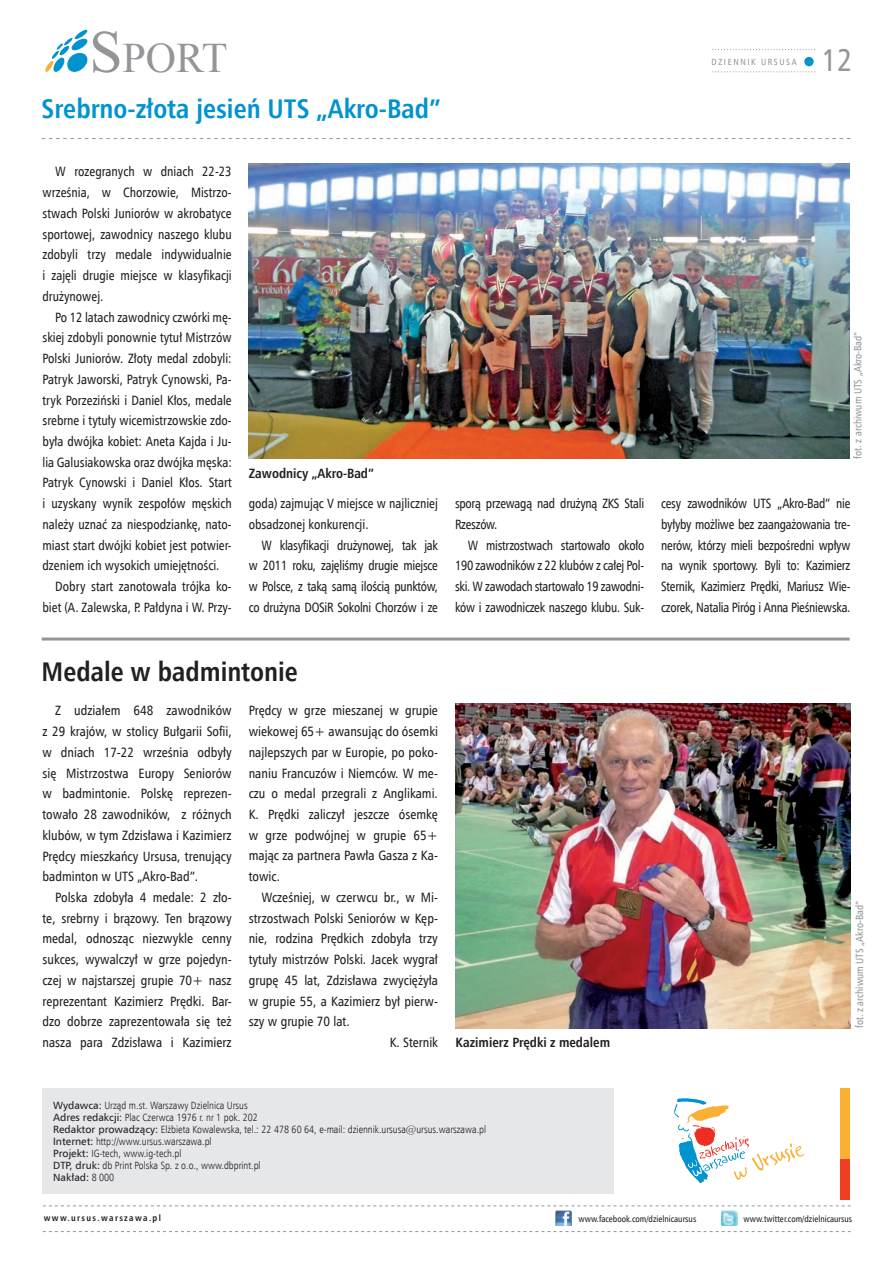
<style>
.page{position:relative;width:893px;height:1263px;background:#fff}
.page>*{position:absolute;margin:0;border:0;box-sizing:border-box;transform-origin:0 0}
.t1{font:42px "Times New Roman";color:#939598}
.t2{font:31.5px "Humnst 777 Cn EU";color:#939598}
.t3{font:700 27px "Humnst 777 Cn EU";color:#0093d0}
.t4{font:700 27px "Humnst 777 Cn EU";color:#231f20}
.t5{font:13.5px/20.7px "Humnst 777 Cn EU";color:#231f20;text-align:justify}
.t6{font:13.5px/20.7px "Humnst 777 Cn EU";color:#231f20;text-align:justify;scale:.95 1}
.t7{font:700 13.5px "Humnst 777 Cn EU";color:#231f20}
.t8{font:13.5px/20.7px "Humnst 777 Cn EU";letter-spacing:-.02em;color:#231f20;scale:.95 1}
.t9{font:10.5px/12px "Humnst 777 Lt Cn EU";color:#231f20}
.t10{font:10.5px "Humnst 777 Cn EU";color:#939598}
.t11{font:10.5px "Humnst 777 EU";color:#231f20}
.t12{font:9px "Humnst 777 Cn EU";color:#231f20}
.t13{font:700 9px "Humnst 777 Cn EU";letter-spacing:.15em;color:#231f20}
.t14{font:9px "Humnst 777 Cn EU";letter-spacing:.175em;color:#939598}
.s1{font-size:60px}
.s2{font-family:"Humnst 777 EU"}
.s3{font-family:"Humnst 777 Lt Cn EU"}
</style>
<div class="page">
<svg style="left:45px;top:29px;width:42px;height:43px"></svg>
<svg style="left:674px;top:1098px;width:130px;height:85px"></svg>
<div style="left:840px;top:1159px;width:10px;height:40px;background:#ef3e22"></div>
<div style="left:840px;top:1088px;width:10px;height:71px;background:#fbb033"></div>
<svg style="left:43px;top:1205px;width:808px;height:1px"></svg>
<svg style="left:43px;top:1231px;width:808px;height:1px"></svg>
<img style="left:721px;top:1210px;width:16px;height:16px">
<img style="left:556px;top:1210px;width:16px;height:16px">
<hr style="left:42px;top:637px;width:808px;height:3px;background:#939598">
<svg style="left:42px;top:138px;width:808px;height:1px"></svg>
<svg style="left:712px;top:49px;width:103px;height:1px"></svg>
<svg style="left:712px;top:71px;width:103px;height:1px"></svg>
<div style="left:804px;top:57px;width:10px;height:9px;background:#0093d0;border-radius:50%"></div>
<img style="left:249px;top:163px;width:600px;height:296px">
<img style="left:455px;top:704px;width:395px;height:324px">
<div style="left:43px;top:1088px;width:571px;height:106px;background:#e6e7e9"></div>
<h1 class="t1" style="left:89px;top:29px;width:140px"><span class="s1">S</span>port</h1>
<h3 class="t3" style="left:42px;top:92px;width:400px">Srebrno-złota jesień UTS „Akro-Bad”</h3>
<p class="t5" style="left:43px;top:161px;width:191px;text-indent:13px">W rozegranych w dniach 22-23 września, w Chorzowie, Mistrzo&shy;stwach Polski Juniorów w akrobatyce sportowej, zawodnicy naszego klubu zdobyli trzy medale indywidualnie i zajęli drugie miejsce w klasyfikacji drużynowej.</p>
<p class="t5" style="left:55px;top:306px;width:178px">Po 12 latach zawodnicy czwórki mę-</p>
<p class="t5" style="left:43px;top:327px;width:191px">skiej zdobyli ponownie tytuł Mistrzów</p>
<p class="t5" style="left:43px;top:348px;width:191px">Polski Juniorów. Złoty medal zdobyli:</p>
<p class="t5" style="left:43px;top:369px;width:191px">Patryk Jaworski, Patryk Cynowski, Pa-</p>
<p class="t5" style="left:43px;top:389px;width:191px">tryk Porzeziński i Daniel Kłos, medale</p>
<p class="t5" style="left:43px;top:410px;width:191px">srebrne i tytuły wicemistrzowskie zdo-</p>
<p class="t5" style="left:43px;top:431px;width:191px">była dwójka kobiet: Aneta Kajda i Ju-</p>
<p class="t5" style="left:43px;top:452px;width:191px">lia Galusiakowska oraz dwójka męska:</p>
<p class="t5" style="left:43px;top:472px;width:191px">Patryk Cynowski i Daniel Kłos. Start</p>
<p class="t5" style="left:43px;top:493px;width:191px">i uzyskany wynik zespołów męskich</p>
<p class="t5" style="left:43px;top:514px;width:191px">należy uznać za niespodziankę, nato-</p>
<p class="t5" style="left:43px;top:534px;width:191px">miast start dwójki kobiet jest potwier-</p>
<p class="t5" style="left:43px;top:555px;width:178px">dzeniem ich wysokich umiejętności.</p>
<p class="t5" style="left:55px;top:576px;width:178px">Dobry start zanotowała trójka ko-</p>
<p class="t5" style="left:43px;top:597px;width:191px">biet (A. Zalewska, P. Pałdyna i W. Przy-</p>
<p class="t7" style="left:249px;top:465px;width:127px">Zawodnicy „Akro-Bad”</p>
<p class="t5" style="left:249px;top:493px;width:191px">goda) zajmując V miejsce w najliczniej obsadzonej konkurencji.</p>
<p class="t6" style="left:249px;top:534px;width:201px;text-indent:13px">W klasyfikacji drużynowej, tak jak w 2011 roku, zajęliśmy drugie miejsce w Polsce, z taką samą ilością punktów, co drużyna DOSiR Sokolni Chorzów i ze</p>
<p class="t8" style="left:455px;top:493px;width:201px">sporą przewagą nad drużyną ZKS Stali<br>Rzeszów.</p>
<p class="t6" style="left:455px;top:534px;width:201px;text-indent:13px">W mistrzostwach startowało około 190 zawodników z 22 klubów z całej Pol&shy;ski. W zawodach startowało 19 zawodni&shy;ków i zawodniczek naszego klubu. Suk-</p>
<p class="t14" style="left:711px;top:56px;width:87px">DZIENNIK URSUSA</p>
<h2 class="t2" style="left:822px;top:41px;width:32px">12</h2>
<p class="t10" style="left:851px;top:459px;width:129px;rotate:-90deg">fot. z archiwum UTS „Akro-Bad”</p>
<p class="t6" style="left:661px;top:493px;width:201px">cesy zawodników UTS „Akro-Bad” nie byłyby możliwe bez zaangażowania tre&shy;nerów, którzy mieli bezpośredni wpływ na wynik sportowy. Byli to: Kazimierz Sternik, Kazimierz Prędki, Mariusz Wie&shy;czorek, Natalia Piróg i Anna Pieśniewska.</p>
<h3 class="t4" style="left:42px;top:655px;width:258px">Medale w badmintonie</h3>
<p class="t5" style="left:43px;top:700px;width:191px;text-indent:13px">Z udziałem 648 zawodników z 29 krajów, w stolicy Bułgarii Sofii, w dniach 17-22 września odbyły się Mistrzostwa Europy Seniorów w badmintonie. Polskę reprezen&shy;towało 28 zawodników, z różnych klubów, w tym Zdzisława i Kazimierz Prędcy mieszkańcy Ursusa, trenujący badminton w UTS „Akro-Bad”.</p>
<p class="t5" style="left:43px;top:887px;width:191px;text-indent:13px">Polska zdobyła 4 medale: 2 zło&shy;te, srebrny i brązowy. Ten brązowy medal, odnosząc niezwykle cenny sukces, wywalczył w grze pojedyn&shy;czej w najstarszej grupie 70+ nasz reprezentant Kazimierz Prędki. Bar&shy;dzo dobrze zaprezentowała się też nasza para Zdzisława i Kazimierz</p>
<p class="t5" style="left:249px;top:700px;width:191px">Prędcy w grze mieszanej w grupie wiekowej 65+ awansując do ósemki najlepszych par w Europie, po poko&shy;naniu Francuzów i Niemców. W me&shy;czu o medal przegrali z Anglikami.<br>K. Prędki zaliczył jeszcze ósemkę w grze podwójnej w grupie 65+ mając za partnera Pawła Gasza z Ka&shy;towic.</p>
<p class="t5" style="left:262px;top:887px;width:178px">Wcześniej, w czerwcu br., w Mi-</p>
<p class="t5" style="left:249px;top:907px;width:191px">strzostwach Polski Seniorów w Kęp-</p>
<p class="t5" style="left:249px;top:928px;width:191px">nie, rodzina Prędkich zdobyła trzy</p>
<p class="t5" style="left:249px;top:949px;width:191px">tytuły mistrzów Polski. Jacek wygrał</p>
<p class="t5" style="left:249px;top:970px;width:191px">grupę 45 lat, Zdzisława zwyciężyła</p>
<p class="t5" style="left:249px;top:990px;width:191px">w grupie 55, a Kazimierz był pierw-</p>
<p class="t5" style="left:249px;top:1011px;width:102px">szy w grupie 70 lat.</p>
<p class="t5" style="left:390px;top:1032px;width:50px">K. Sternik</p>
<p class="t7" style="left:455px;top:1033px;width:156px">Kazimierz Prędki z medalem</p>
<p class="t10" style="left:853px;top:1028px;width:129px;rotate:-90deg">fot. z archiwum UTS „Akro-Bad”</p>
<p class="t9" style="left:53px;top:1099px;width:435px"><span class="s2">Wydawca:</span> U rząd m.st. Warszawy Dzielnica U rsus<br><span class="s2">Adres redakcji:</span> Plac Czerwca 1976 r. nr 1 pok. 202<br><span class="s2">Redaktor prowadzący:</span> Elżbieta Kowalewska, tel.: 22 478 60 64, e-mail: dziennik.ursusa@ursus.warszawa.pl <span class="s2">Internet:</span> http://www.ursus.warszawa.pl<br><span class="s2">Projekt:</span> I G-tech, www.ig-tech.pl<br><span class="s2">DTP, druk:</span> db Print Polska Sp. z o.o., www.dbprint.pl</p>
<p class="t11" style="left:53px;top:1171px;width:63px">Nakład: <span class="s3">8 000</span></p>
<p class="t13" style="left:44px;top:1212px;width:119px">www.ursus.warszawa.pl</p>
<p class="t12" style="left:578px;top:1213px;width:120px">www.facebook.com/dzielnicaursus</p>
<p class="t12" style="left:743px;top:1213px;width:110px">www.twitter.com/dzielnicaursus</p>
</div>
